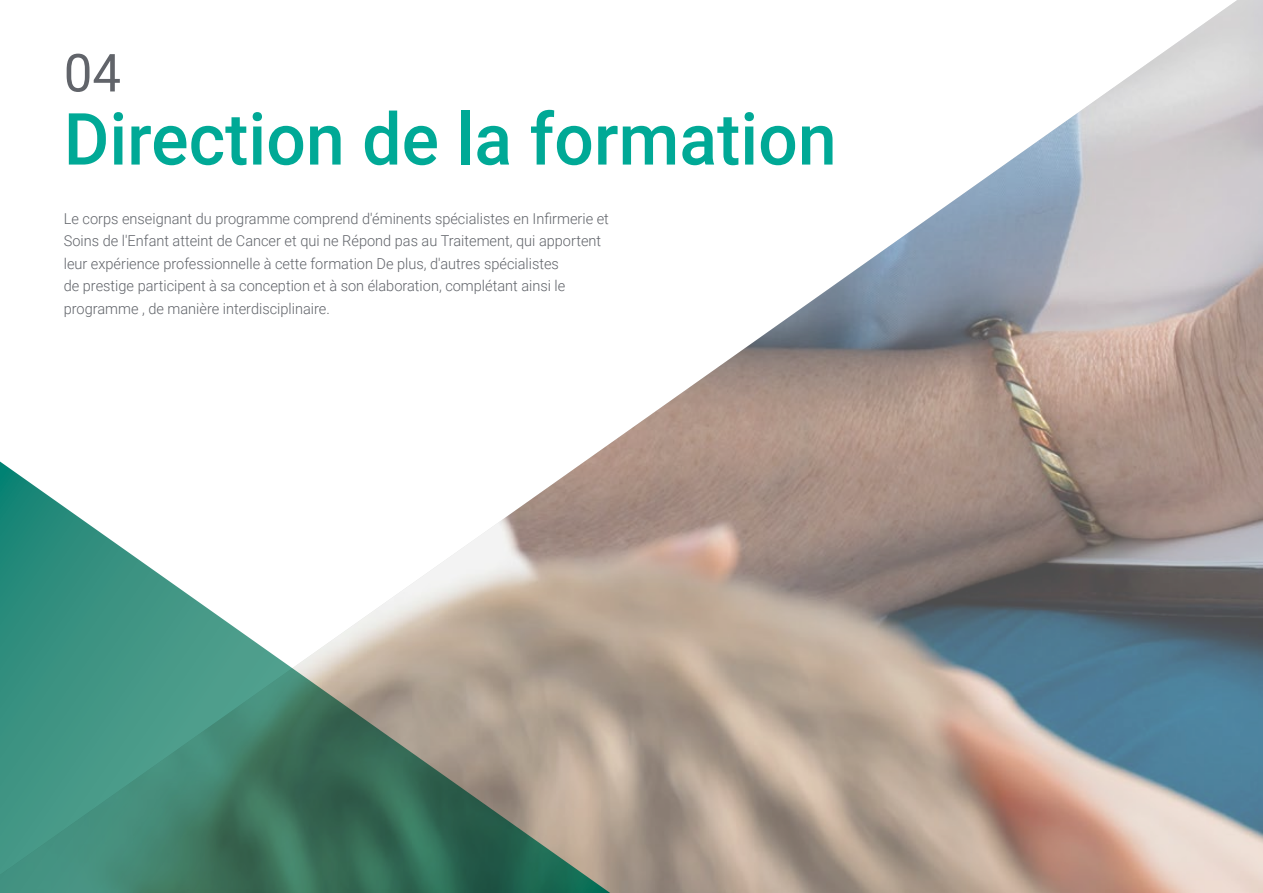
<style>
.page{position:relative;width:1263px;height:893px;background:#fff}
.page>*{position:absolute;margin:0;border:0;box-sizing:border-box;transform-origin:0 0}
.t1{font:500 72px "Roboto";color:#00a996}
.t2{font:52.5px "Roboto";color:#61646a}
.t3{font:300 15px/22.5px "Roboto";color:#61646a}
</style>
<div class="page">
<img style="left:606px;top:0;width:657px;height:893px">
<svg style="left:0;top:446px;width:640px;height:447px"></svg>
<h2 class="t2" style="left:64px;top:36px;width:59px">04</h2>
<h1 class="t1" style="left:64px;top:89px;width:774px">Direction de la formation</h1>
<p class="t3" style="left:64px;top:207px;width:547px">Le corps enseignant du programme comprend d'éminents spécialistes en Infirmerie et Soins de l'Enfant atteint de Cancer et qui ne Répond pas au Traitement, qui apportent leur expérience professionnelle à cette formation De plus, d'autres spécialistes<br>de prestige participent à sa conception et à son élaboration, complétant ainsi le programme , de manière interdisciplinaire.</p>
</div>
